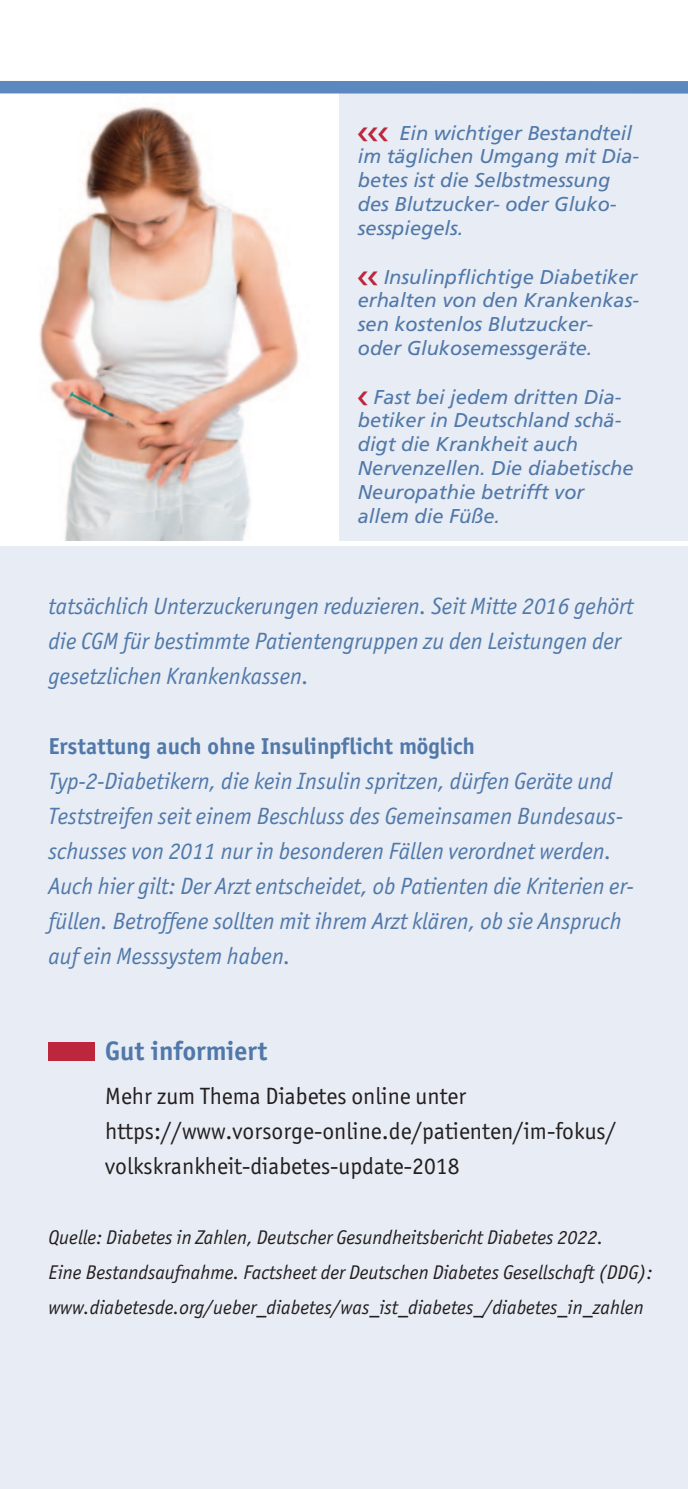
<style>
.page{position:relative;width:688px;height:1489px;background:#fff}
.page>*{position:absolute;margin:0;border:0;box-sizing:border-box;transform-origin:0 0}
.t1{font:700 27.5px "Officina Sans";color:#5079aa}
.t2{font:italic 23.75px/35px "Officina Sans";color:#5079aa}
.t3{font:23.75px/35px "Officina Sans";color:#231f20}
.t4{font:700 23.75px "Officina Sans";color:#5079aa}
.t5{font:italic 20px/23.8px "Frutiger";color:#5079aa}
.t6{font:italic 20px/35px "Officina Sans";color:#231f20}
.s1{font-family:"Lucida Grande";font-style:normal}
</style>
<div class="page">
<div style="left:0;top:87px;width:687px;height:1401px;background:#e8ecf4"></div>
<img style="left:2px;top:100px;width:336px;height:441px">
<hr style="left:0;top:89px;width:2px;height:456px;background:#fff">
<svg style="left:0;top:81px;width:687px;height:19px"></svg>
<div style="left:48px;top:1041px;width:47px;height:19px;background:#bc273d"></div>
<div style="left:0;top:541px;width:687px;height:5px;background:#fff"></div>
<p class="t5" style="left:357px;top:122px;width:283px;text-indent:42px">Ein wichtiger Bestandteil im täglichen Umgang mit Dia&shy;betes ist die Selbstmessung des Blutzucker- oder Gluko&shy;sesspiegels.</p>
<p class="t5" style="left:357px;top:266px;width:283px;text-indent:26px">Insulinpflichtige Diabetiker erhalten von den Krankenkas&shy;sen kostenlos Blutzucker&shy;oder Glukosemessgeräte.</p>
<p class="t5" style="left:357px;top:386px;width:277px;text-indent:16px">Fast bei jedem dritten Dia&shy;betiker in Deutschland schä&shy;digt die Krankheit auch<br>Nervenzellen. Die diabetische<br>Neuropathie betrifft vor allem die Füße.</p>
<p class="t2" style="left:48px;top:590px;width:586px">tatsächlich Unterzuckerungen reduzieren. Seit Mitte 2016 gehört die CGM für bestimmte Patientengruppen zu den Leistungen der gesetzlichen Krankenkassen.</p>
<p class="t4" style="left:48px;top:736px;width:427px">Erstattung auch ohne Insulinpflicht möglich</p>
<p class="t2" style="left:48px;top:765px;width:586px">Typ-2-Diabetikern, die kein Insulin spritzen, dürfen Geräte und Teststreifen seit einem Beschluss des Gemeinsamen Bundesaus&shy;schusses von 2011 nur in besonderen Fällen verordnet werden.<br>Auch hier gilt: Der Arzt entscheidet, ob Patienten die Kriterien er&shy;füllen. Betroffene sollten mit ihrem Arzt klären, ob sie Anspruch auf ein Messsystem haben.</p>
<p class="t1" style="left:105px;top:1040px;width:164px">Gut informiert</p>
<p class="t3" style="left:105px;top:1080px;width:512px">Mehr zum Thema Diabetes online unter https://www.vorsorge-online.de/patienten/im-fokus/ volkskrankheit-diabetes-update-2018</p>
<p class="t6" style="left:48px;top:1221px;width:605px">Quelle: Diabetes in Zahlen, Deutscher Gesundheitsbericht Diabetes 2022.<br>Eine Bestandsaufnahme. Factsheet der Deutschen Diabetes Gesellschaft (DDG): www.diabetesde.org/ueber<span class="s1">_</span>diabetes/was<span class="s1">_</span>ist<span class="s1">_</span>diabetes<span class="s1">_</span>/diabetes<span class="s1">_</span>in<span class="s1">_</span>zahlen</p>
</div>
